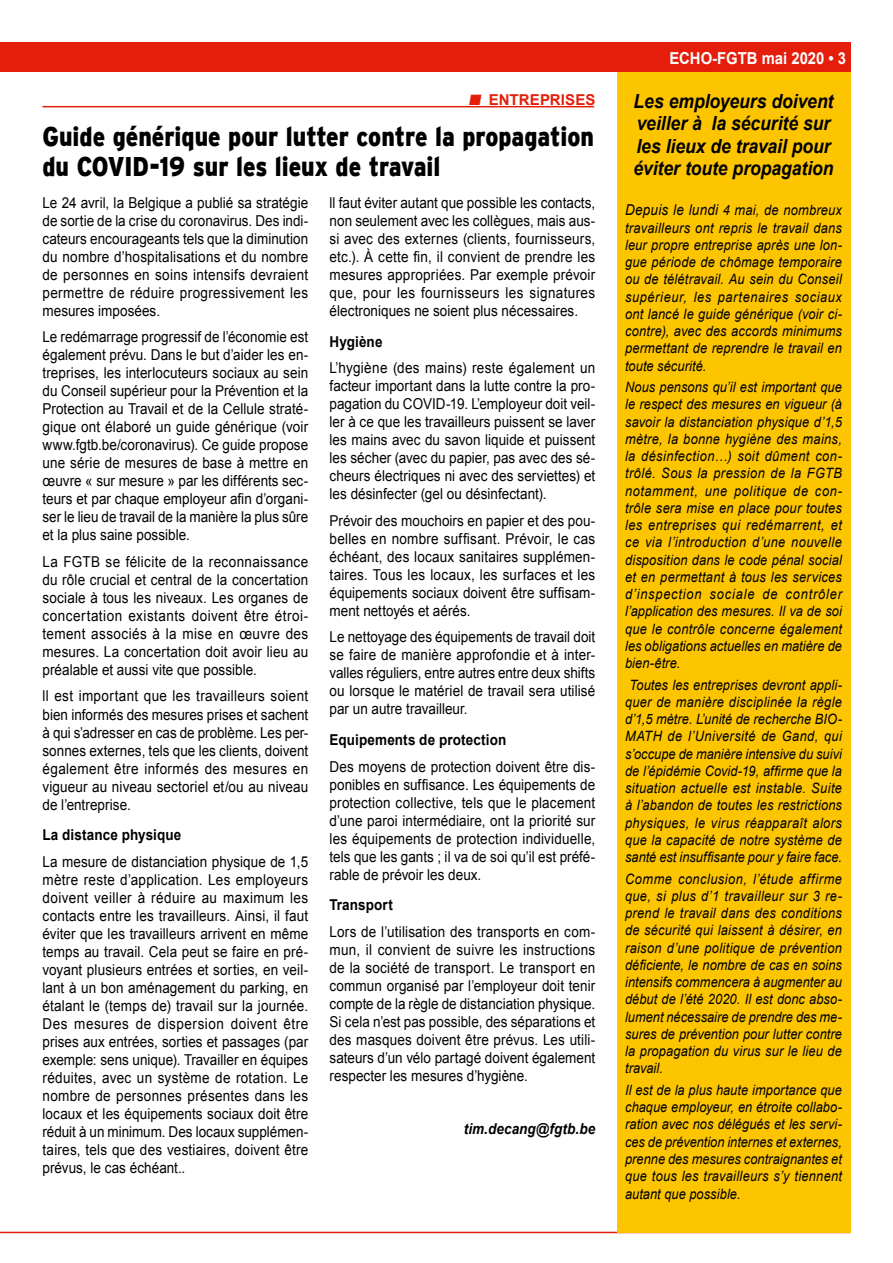
<style>
.page{position:relative;width:893px;height:1263px;background:#fff}
.page>*{position:absolute;margin:0;border:0;box-sizing:border-box;transform-origin:0 0}
.t1{font:900 27px/30px "Interstate";color:#000;scale:.85 1}
.t2{font:italic 700 19.5px/22.5px "Arial";color:#000;scale:.9 1}
.t3{font:700 16.5px "Arial";color:#fff;scale:.9 1}
.t4{font:15px/18px "Arial";letter-spacing:.005em;color:#000;text-align:justify;scale:.9 1}
.t5{font:700 15px "Arial";letter-spacing:.01em;color:#000;scale:.9 1}
.t6{font:italic 700 15px "Arial";letter-spacing:.01em;color:#000;scale:.9 1}
.t7{font:700 15px "Arial";letter-spacing:.005em;color:#e41e0a}
.t8{font:italic 14.25px/17.2px "Arial";letter-spacing:.01em;color:#000;text-align:justify;scale:.9 1}
.s1{font-size:15px}
</style>
<div class="page">
<div style="left:0;top:43px;width:850px;height:29px;background:#e41e0a"></div>
<hr style="left:0;top:1232px;width:850px;height:1px;background:#e41e0a">
<hr style="left:43px;top:106px;width:551px;height:1px;background:#e41e0a">
<div style="left:617px;top:72px;width:233px;height:1161px;background:#fdc500"></div>
<p class="t7" style="left:469px;top:90px;width:128px">■ ENTREPRISES</p>
<h1 class="t1" style="left:43px;top:121px;width:650px">Guide générique pour lutter contre la propagation du COVID-19 sur les lieux de travail</h1>
<p class="t4" style="left:43px;top:194px;width:297px">Le 24 avril, la Belgique a publié sa stratégie de sortie de la crise du coronavirus. Des indi&shy;cateurs encourageants tels que la diminution du nombre d’hospitalisations et du nombre de personnes en soins intensifs devraient permettre de réduire progressivement les mesures imposées.</p>
<p class="t4" style="left:43px;top:328px;width:297px">Le redémarrage progressif de l’économie est également prévu. Dans le but d’aider les en&shy;treprises, les interlocuteurs sociaux au sein du Conseil supérieur pour la Prévention et la Protection au Travail et de la Cellule straté&shy;gique ont élaboré un guide générique (voir www.fgtb.be/coronavirus). Ce guide propose une série de mesures de base à mettre en œuvre « sur mesure » par les différents sec&shy;teurs et par chaque employeur afin d’organi&shy;ser le lieu de travail de la manière la plus sûre et la plus saine possible.</p>
<p class="t4" style="left:43px;top:553px;width:297px">La FGTB se félicite de la reconnaissance du rôle crucial et central de la concertation sociale à tous les niveaux. Les organes de concertation existants doivent être étroi&shy;tement associés à la mise en œuvre des mesures. La concertation doit avoir lieu au préalable et aussi vite que possible.</p>
<p class="t4" style="left:43px;top:687px;width:297px">ll est important que les travailleurs soient bien informés des mesures prises et sachent à qui s’adresser en cas de problème. Les per&shy;sonnes externes, tels que les clients, doivent également être informés des mesures en vigueur au niveau sectoriel et/ou au niveau de l’entreprise.</p>
<p class="t5" style="left:43px;top:825px;width:156px">La distance physique</p>
<p class="t4" style="left:43px;top:853px;width:297px">La mesure de distanciation physique de 1,5 mètre reste d’application. Les employeurs doivent veiller à réduire au maximum les contacts entre les travailleurs. Ainsi, il faut éviter que les travailleurs arrivent en même temps au travail. Cela peut se faire en pré&shy;voyant plusieurs entrées et sorties, en veil&shy;lant à un bon aménagement du parking, en étalant le (temps de) travail sur la journée.<br>Des mesures de dispersion doivent être prises aux entrées, sorties et passages (par exemple: sens unique). Travailler en équipes réduites, avec un système de rotation. Le nombre de personnes présentes dans les locaux et les équipements sociaux doit être réduit à un minimum. Des locaux supplémen&shy;taires, tels que des vestiaires, doivent être prévus, le cas échéant..</p>
<p class="t4" style="left:330px;top:194px;width:297px">ll faut éviter autant que possible les contacts, non seulement avec les collègues, mais aus&shy;si avec des externes (clients, fournisseurs, etc.). À cette fin, il convient de prendre les mesures appropriées. Par exemple prévoir que, pour les fournisseurs les signatures électroniques ne soient plus nécessaires.</p>
<p class="t5" style="left:330px;top:331px;width:60px">Hygiène</p>
<p class="t4" style="left:330px;top:359px;width:297px">L’hygiène (des mains) reste également un facteur important dans la lutte contre la pro&shy;pagation du COVID-19. L’employeur doit veil&shy;ler à ce que les travailleurs puissent se laver les mains avec du savon liquide et puissent les sécher (avec du papier, pas avec des sé&shy;cheurs électriques ni avec des serviettes) et les désinfecter (gel ou désinfectant).</p>
<p class="t4" style="left:330px;top:512px;width:297px">Prévoir des mouchoirs en papier et des pou&shy;belles en nombre suffisant. Prévoir, le cas échéant, des locaux sanitaires supplémen&shy;taires. Tous les locaux, les surfaces et les équipements sociaux doivent être suffisam&shy;ment nettoyés et aérés.</p>
<p class="t4" style="left:330px;top:628px;width:297px">Le nettoyage des équipements de travail doit se faire de manière approfondie et à inter&shy;valles réguliers, entre autres entre deux shifts ou lorsque le matériel de travail sera utilisé par un autre travailleur.</p>
<p class="t5" style="left:330px;top:730px;width:198px">Equipements de protection</p>
<p class="t4" style="left:330px;top:757px;width:297px">Des moyens de protection doivent être dis&shy;ponibles en suffisance. Les équipements de protection collective, tels que le placement d’une paroi intermédiaire, ont la priorité sur les équipements de protection individuelle, tels que les gants ; il va de soi qu’il est préfé&shy;rable de prévoir les deux.</p>
<p class="t5" style="left:330px;top:895px;width:72px">Transport</p>
<p class="t4" style="left:330px;top:923px;width:297px">Lors de l’utilisation des transports en com&shy;mun, il convient de suivre les instructions de la société de transport. Le transport en commun organisé par l’employeur doit tenir compte de la règle de distanciation physique.<br>Si cela n’est pas possible, des séparations et des masques doivent être prévus. Les utili&shy;sateurs d’un vélo partagé doivent également respecter les mesures d’hygiène.</p>
<p class="t6" style="left:464px;top:1119px;width:148px">tim.decang@fgtb.be</p>
<p class="t3" style="left:669px;top:47px;width:198px">ECHO-FGTB mai 2020 • 3</p>
<h2 class="t2" style="left:633px;top:90px;width:224px">Les employeurs doivent veiller à la sécurité sur les lieux de travail pour éviter toute propagation</h2>
<p class="t8" style="left:625px;top:202px;width:242px"><span class="s1">Depuis le lundi</span> 4 mai, de nombreux travailleurs ont repris le travail dans leur propre entreprise après une lon&shy;gue période de chômage temporaire ou de télétravail. Au sein du Conseil supérieur, les partenaires sociaux ont lancé le guide générique (voir ci&shy;contre), avec des accords minimums permettant de reprendre le travail en toute sécurité.</p>
<p class="t8" style="left:625px;top:379px;width:242px">Nous pensons qu’il est important que le respect des mesures en vigueur (à savoir la distanciation physique d’1,5 mètre, la bonne hygiène des mains, la désinfection…) soit dûment con&shy;trôlé. Sous la pression de la FGTB notamment, une politique de con&shy;trôle sera mise en place pour toutes les entreprises qui redémarrent, et ce via l’introduction d’une nouvelle disposition dans le code pénal social et en permettant à tous les services d’inspection sociale de contrôler l’application des mesures. Il va de soi que le contrôle concerne également les obligations actuelles en matière de bien-être.</p>
<p class="t8" style="left:625px;top:676px;width:242px;text-align:center">Toutes les entreprises devront appli&shy;quer de manière disciplinée la règle d’1,5 mètre. L’unité de recherche BIO-MATH de l’Université de Gand, qui s’occupe de manière intensive du suivi de l’épidémie Covid-19, affirme que la situation actuelle est instable. Suite à l’abandon de toutes les restrictions physiques, le virus réapparaît alors que la capacité de notre système de santé est insuffisante pour y faire face.</p>
<p class="t8" style="left:625px;top:870px;width:242px">Comme conclusion, l’étude affirme que, si plus d’1 travailleur sur 3 re&shy;prend le travail dans des conditions de sécurité qui laissent à désirer, en raison d’une politique de prévention déficiente, le nombre de cas en soins intensifs commencera à augmenter au début de l’été 2020. Il est donc abso&shy;lument nécessaire de prendre des me&shy;sures de prévention pour lutter contre la propagation du virus sur le lieu de travail.</p>
<p class="t8" style="left:625px;top:1081px;width:242px">Il est de la plus haute importance que chaque employeur, en étroite collabo&shy;ration avec nos délégués et les servi&shy;ces de prévention internes et externes, prenne des mesures contraignantes et que tous les travailleurs s’y tiennent autant que possible.</p>
</div>
